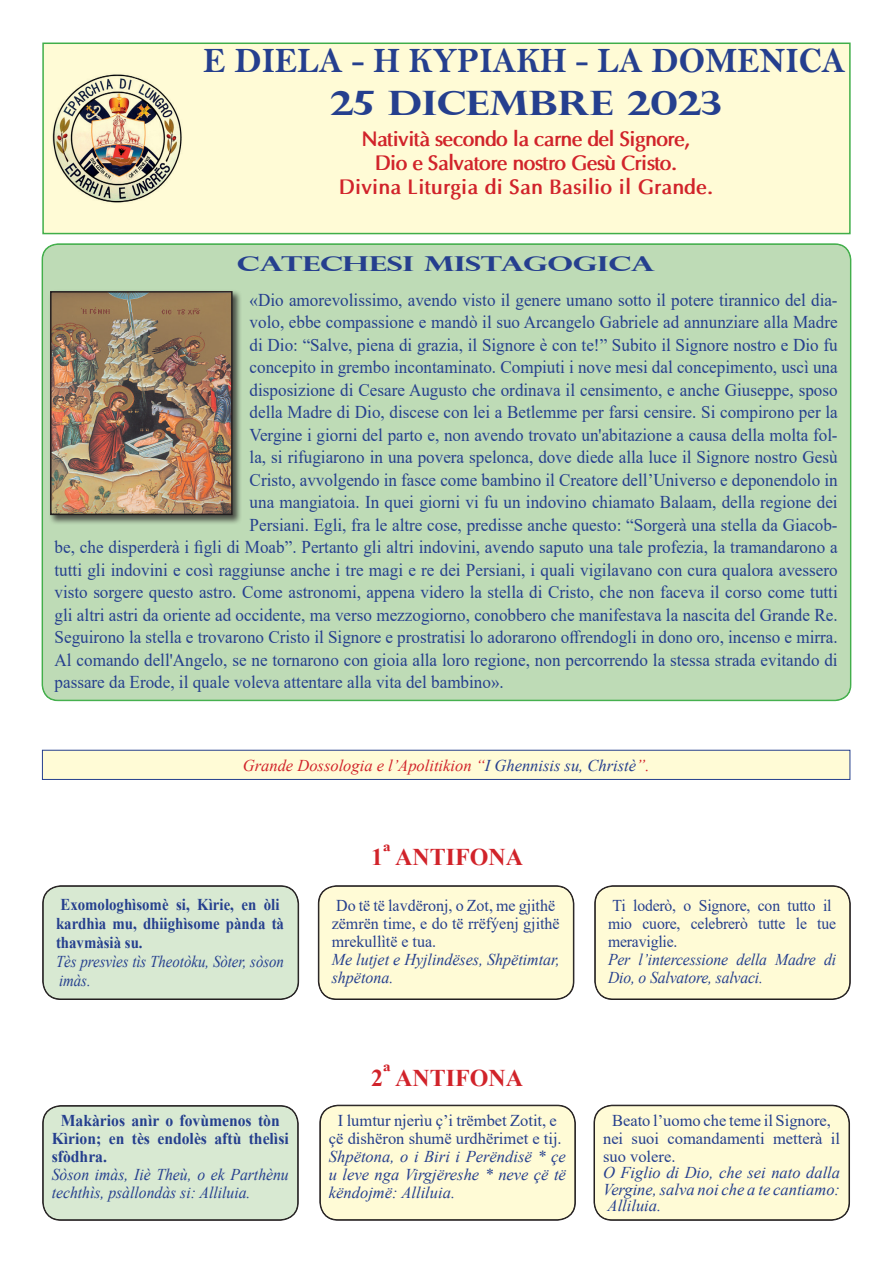
<style>
.page{position:relative;width:893px;height:1263px;background:#fff}
.page>*{position:absolute;margin:0;border:0;box-sizing:border-box;transform-origin:0 0}
.t1{font:36px "Bell MT Bold";color:#253f8e;scale:.95 1}
.t2{font:700 33.6px "Perpetua Titling";color:#253f8e;scale:1.2 1}
.t3{font:700 24px "Times New Roman";color:#d1232a}
.t4{font:700 21px/24.2px "Optima";letter-spacing:-.04em;color:#d1232a;text-align:center;scale:.95 1}
.t5{font:700 20.55px "Perpetua Titling";letter-spacing:-.01em;color:#253f8e;scale:1.52 1}
.t6{font:18px "Times New Roman";color:#253f8e;scale:.95 1}
.t7{font:16.5px/18px "Times New Roman";color:#253f8e}
.t8{font:italic 16.5px/18px "Times New Roman";color:#253f8e;text-align:justify}
.t9{font:italic 16.5px/18px "Times New Roman";color:#253f8e;scale:.95 1}
.t10{font:700 16.5px/19px "Times New Roman";color:#253f8e;scale:.9 1}
.t11{font:16.5px/18px "Times New Roman";color:#253f8e;scale:.95 1}
.t12{font:700 16.5px/18px "Times New Roman";color:#253f8e;scale:.95 1}
.t13{font:italic 16.5px "Times New Roman";color:#d1232a}
.t14{font:italic 16.5px/19px "Times New Roman";color:#253f8e;scale:.9 1}
.s1{color:#253f8e}
</style>
<div class="page">
<div style="left:42px;top:43px;width:809px;height:191px;background:#fffbd6;border:2px solid #40ae49"></div>
<img style="left:52px;top:74px;width:130px;height:129px">
<div style="left:42px;top:244px;width:809px;height:456px;background:#bedbb6;border-radius:16px"></div>
<div style="left:42px;top:750px;width:808px;height:29px;background:#fffbd6"></div>
<div style="left:42px;top:750px;width:808px;height:30px;border:1px solid #253f8e"></div>
<div style="left:43px;top:886px;width:255px;height:113px;background:#d8e9d2;border-radius:18px"></div>
<div style="left:43px;top:886px;width:255px;height:113px;border:1px solid #231f20;border-radius:18px"></div>
<div style="left:319px;top:886px;width:255px;height:113px;background:#fffbd6;border-radius:18px"></div>
<div style="left:318px;top:885px;width:256px;height:115px;border:1px solid #231f20;border-radius:18px"></div>
<div style="left:319px;top:886px;width:254px;height:113px;border:1px solid #231f20;border-radius:18px"></div>
<div style="left:595px;top:886px;width:255px;height:113px;background:#fffbd6;border-radius:18px"></div>
<div style="left:595px;top:886px;width:255px;height:113px;border:1px solid #231f20;border-radius:18px"></div>
<div style="left:43px;top:1106px;width:255px;height:114px;background:#d8e9d2;border-radius:18px"></div>
<div style="left:43px;top:1106px;width:255px;height:114px;border:1px solid #231f20;border-radius:18px"></div>
<div style="left:320px;top:1105px;width:255px;height:115px;background:#fffbd6;border-radius:18px"></div>
<div style="left:320px;top:1105px;width:255px;height:115px;border:1px solid #231f20;border-radius:18px"></div>
<div style="left:594px;top:1105px;width:255px;height:115px;background:#fffbd6;border-radius:18px"></div>
<div style="left:594px;top:1105px;width:255px;height:115px;border:1px solid #231f20;border-radius:18px"></div>
<div style="left:49px;top:290px;width:193px;height:235px;background:#231f20;opacity:.75"></div>
<img style="left:53px;top:294px;width:177px;height:218px">
<div style="left:50px;top:291px;width:183px;height:224px;border:2px solid #231f20"></div>
<h1 class="t1" style="left:203px;top:39px;width:678px">E DIELA - H KYPIAKH - LA DOMENICA</h1>
<h2 class="t2" style="left:330px;top:82px;width:328px">25 DICEMBRE 2023</h2>
<p class="t4" style="left:339px;top:127px;width:396px">Natività secondo la carne del Signore,<br>Dio e Salvatore nostro Gesù Cristo.<br>Divina Liturgia di San Basilio il Grande.</p>
<p class="t5" style="left:237px;top:251px;width:277px">CATECHESI MISTAGOGICA</p>
<p class="t6" style="left:250px;top:287px;width:620px">«Dio amorevolissimo, avendo visto il genere umano sotto il potere tirannico del dia-</p>
<p class="t6" style="left:250px;top:309px;width:621px">volo, ebbe compassione e mandò il suo Arcangelo Gabriele ad annunziare alla Madre</p>
<p class="t6" style="left:250px;top:332px;width:621px">di Dio: “Salve, piena di grazia, il Signore è con te!” Subito il Signore nostro e Dio fu</p>
<p class="t6" style="left:250px;top:354px;width:621px">concepito in grembo incontaminato. Compiuti i nove mesi dal concepimento, uscì una</p>
<p class="t6" style="left:250px;top:377px;width:620px">disposizione di Cesare Augusto che ordinava il censimento, e anche Giuseppe, sposo</p>
<p class="t6" style="left:250px;top:399px;width:621px">della Madre di Dio, discese con lei a Betlemme per farsi censire. Si compirono per la</p>
<p class="t6" style="left:250px;top:422px;width:620px">Vergine i giorni del parto e, non avendo trovato un'abitazione a causa della molta fol-</p>
<p class="t6" style="left:250px;top:444px;width:620px">la, si rifugiarono in una povera spelonca, dove diede alla luce il Signore nostro Gesù</p>
<p class="t6" style="left:250px;top:467px;width:620px">Cristo, avvolgendo in fasce come bambino il Creatore dell’Universo e deponendolo in</p>
<p class="t6" style="left:250px;top:489px;width:621px">una mangiatoia. In quei giorni vi fu un indovino chiamato Balaam, della regione dei</p>
<p class="t6" style="left:250px;top:512px;width:620px">Persiani. Egli, fra le altre cose, predisse anche questo: “Sorgerà una stella da Giacob-</p>
<p class="t6" style="left:55px;top:534px;width:826px">be, che disperderà i figli di Moab”. Pertanto gli altri indovini, avendo saputo una tale profezia, la tramandarono a</p>
<p class="t6" style="left:55px;top:557px;width:826px">tutti gli indovini e così raggiunse anche i tre magi e re dei Persiani, i quali vigilavano con cura qualora avessero</p>
<p class="t6" style="left:55px;top:579px;width:826px">visto sorgere questo astro. Come astronomi, appena videro la stella di Cristo, che non faceva il corso come tutti</p>
<p class="t6" style="left:55px;top:602px;width:826px">gli altri astri da oriente ad occidente, ma verso mezzogiorno, conobbero che manifestava la nascita del Grande Re.</p>
<p class="t6" style="left:55px;top:624px;width:826px">Seguirono la stella e trovarono Cristo il Signore e prostratisi lo adorarono offrendogli in dono oro, incenso e mirra.</p>
<p class="t6" style="left:55px;top:647px;width:826px">Al comando dell'Angelo, se ne tornarono con gioia alla loro regione, non percorrendo la stessa strada evitando di</p>
<p class="t6" style="left:55px;top:669px;width:474px">passare da Erode, il quale voleva attentare alla vita del bambino».</p>
<p class="t13" style="left:243px;top:754px;width:408px">Grande Dossologia e l’Apolitikion “<span class="s1">I Ghennisis su, Christè</span>”.</p>
<p class="t10" style="left:56px;top:895px;width:255px">Exomologhìsomè si, Kìrie, en òli kardhìa mu, dhiighìsome pànda tà thavmàsià su.</p>
<p class="t14" style="left:56px;top:952px;width:255px">Tès presvìes tìs Theotòku, Sòter, sòson imàs.</p>
<p class="t12" style="left:52px;top:1111px;width:251px;text-indent:9px">Makàrios anìr o fovùmenos tòn<br>Kìrion; en tès endolès aftù thelìsi sfòdhra.</p>
<p class="t9" style="left:52px;top:1165px;width:251px">Sòson imàs, Iiè Theù, o ek Parthènu techthìs, psàllondàs si: Alliluia.</p>
<h3 class="t3" style="left:371px;top:840px;width:153px">1ª ANTIFONA</h3>
<p class="t7" style="left:332px;top:895px;width:230px">Do të të lavdëronj, o Zot, me gjithë zëmrën time, e do të rrëfýenj gjithë mrekullìtë e tua.</p>
<p class="t8" style="left:332px;top:950px;width:230px">Me lutjet e Hyjlindëses, Shpëtimtar, shpëtona.</p>
<h3 class="t3" style="left:371px;top:1060px;width:153px">2ª ANTIFONA</h3>
<p class="t7" style="left:329px;top:1111px;width:234px;text-align:center">I lumtur njerìu ç’i trëmbet Zotit, e çë dishëron shumë urdhërimet e tij.</p>
<p class="t8" style="left:329px;top:1147px;width:239px">Shpëtona, o i Biri i Perëndisë * çe u leve nga Virgjëreshe * neve çë të këndojmë: Alliluia.</p>
<p class="t11" style="left:608px;top:895px;width:242px">Ti loderò, o Signore, con tutto il mio cuore, celebrerò tutte le tue meraviglie.</p>
<p class="t9" style="left:608px;top:950px;width:242px">Per l’intercessione della Madre di<br>Dio, o Salvatore, salvaci.</p>
<p class="t7" style="left:603px;top:1111px;width:239px;text-indent:9px">Beato l’uomo che teme il Signore, nei suoi comandamenti metterà il suo volere.</p>
<p class="t8" style="left:603px;top:1164px;width:239px;line-height:16.5px">O Figlio di Dio, che sei nato dalla Vergine, salva noi che a te cantiamo:<br>Alliluia.</p>
</div>
